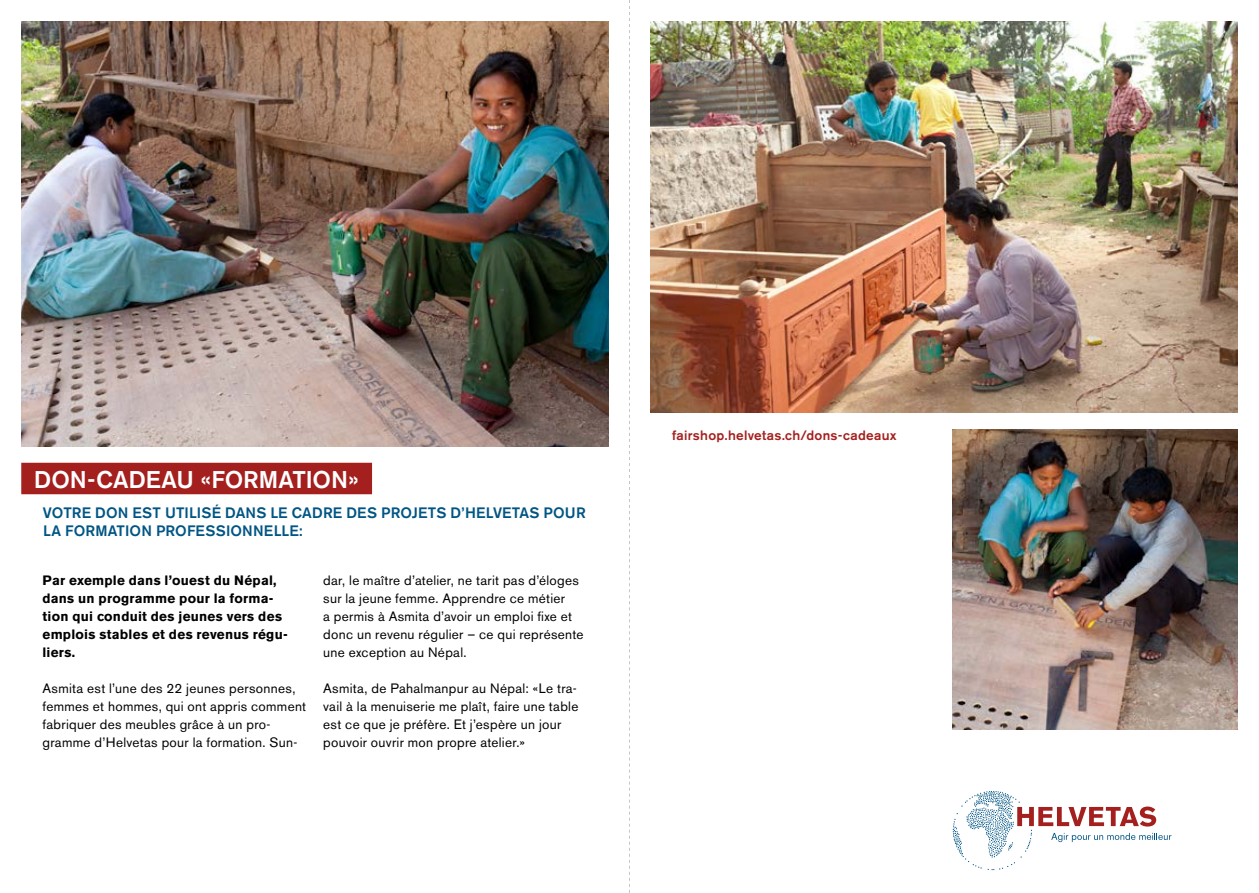
<style>
.page{position:relative;width:1259px;height:893px;background:#fff}
.page>*{position:absolute;margin:0;border:0;box-sizing:border-box;transform-origin:0 0}
.t1{font:500 24px "Akzidenz Grotesk BE";color:#fff}
.t2{font:500 15px/18px "Akzidenz Grotesk BE";letter-spacing:.01em;color:#005584}
.t3{font:13.5px/18px "Akzidenz Grotesk BE";letter-spacing:.02em;color:#000}
.t4{font:700 13.5px/18px "Akzidenz Grotesk BE";letter-spacing:.02em;color:#000}
.t5{font:500 13.5px "Akzidenz Grotesk BE";letter-spacing:.02em;color:#a4201e}
</style>
<div class="page">
<img style="left:22px;top:21px;width:586px;height:425px">
<div style="left:21px;top:463px;width:351px;height:31px;background:#a4201e"></div>
<img style="left:651px;top:21px;width:586px;height:391px">
<img style="left:952px;top:430px;width:285px;height:299px">
<svg style="left:952px;top:791px;width:219px;height:79px"></svg>
<svg style="left:629px;top:0;width:1px;height:893px"></svg>
<h1 class="t1" style="left:34px;top:464px;width:326px">DON-CADEAU «FORMATION»</h1>
<p class="t2" style="left:43px;top:504px;width:544px">VOTRE DON EST UTILISÉ DANS LE CADRE DES PROJETS D’HELVETAS POUR<br>LA FORMATION PROFESSIONNELLE:</p>
<p class="t4" style="left:43px;top:571px;width:247px">Par exemple dans l’ouest du Népal, dans un programme pour la forma&shy;tion qui conduit des jeunes vers des emplois stables et des revenus régu&shy;liers.</p>
<p class="t3" style="left:43px;top:679px;width:265px">Asmita est l’une des 22 jeunes personnes, femmes et hommes, qui ont appris comment fabriquer des meubles grâce à un pro&shy;gramme d’Helvetas pour la formation. Sun-</p>
<p class="t3" style="left:323px;top:571px;width:262px">dar, le maître d’atelier, ne tarit pas d’éloges sur la jeune femme. Apprendre ce métier<br>a permis à Asmita d’avoir un emploi fixe et donc un revenu régulier – ce qui représente une exception au Népal.</p>
<p class="t3" style="left:323px;top:679px;width:257px">Asmita, de Pahalmanpur au Népal: «Le tra&shy;vail à la menuiserie me plaît, faire une table est ce que je préfère. Et j’espère un jour pouvoir ouvrir mon propre atelier.»</p>
<p class="t5" style="left:672px;top:427px;width:226px">fairshop.helvetas.ch/dons-cadeaux</p>
</div>
